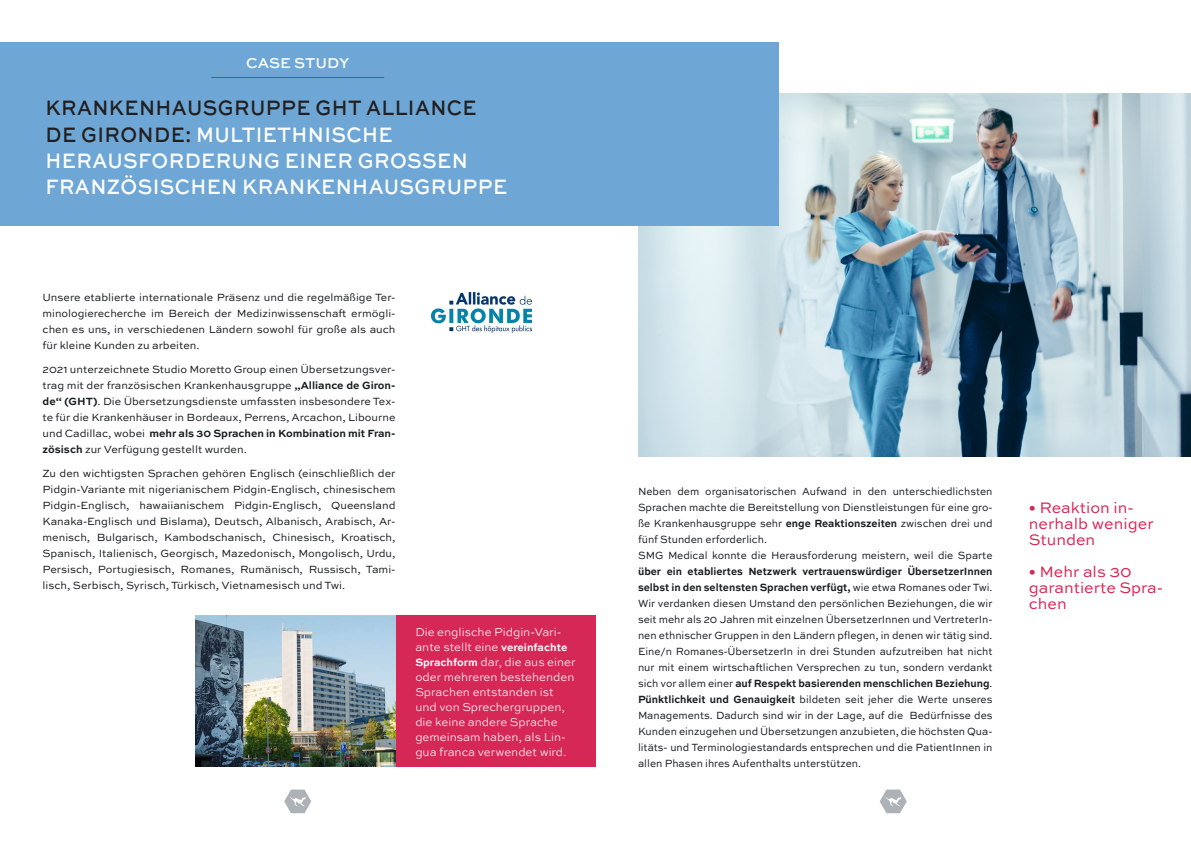
<style>
.page{position:relative;width:1191px;height:842px;background:#fff}
.page>*{position:absolute;margin:0;border:0;box-sizing:border-box;transform-origin:0 0}
.t1{font:500 22px "Sweet Sans Pro";letter-spacing:.02em;color:#fff;scale:.9 1}
.t2{font:500 22px "Sweet Sans Pro";letter-spacing:.02em;color:#231f20;scale:.9 1}
.t3{font:16px/16px "Sweet Sans Pro";color:#d62856}
.t4{font:500 15px "Sweet Sans Pro";color:#fff}
.t5{font:300 12px/15px "Sweet Sans Pro";color:#fff}
.t6{font:11px/16px "Sweet Sans Pro";color:#181d20;text-align:justify;scale:.94 1}
.t7{font:11px/16px "Sweet Sans Pro";color:#181d20;text-align:justify}
.s1{color:#231f20}
.s2{font-weight:700}
.s3{font-weight:700;font-size:11px}
</style>
<div class="page">
<img style="left:638px;top:94px;width:553px;height:362px">
<svg style="left:284px;top:789px;width:27px;height:24px"></svg>
<div style="left:0;top:43px;width:778px;height:183px;background:#6ea7d5"></div>
<hr style="left:211px;top:77px;width:173px;height:1px;background:#d62856">
<div style="left:395px;top:616px;width:200px;height:151px;background:#d62856"></div>
<img style="left:432px;top:292px;width:99px;height:40px">
<svg style="left:880px;top:789px;width:26px;height:24px"></svg>
<img style="left:196px;top:616px;width:199px;height:151px">
<p class="t4" style="left:246px;top:52px;width:105px">CASE STUDY</p>
<p class="t2" style="left:46px;top:92px;width:480px">KRANKENHAUSGRUPPE GHT ALLIANCE</p>
<p class="t1" style="left:46px;top:118px;width:387px"><span class="s1">DE GIRONDE:</span> MULTIETHNISCHE</p>
<p class="t1" style="left:46px;top:145px;width:471px">HERAUSFORDERUNG EINER GROSSEN</p>
<p class="t1" style="left:46px;top:171px;width:514px">FRANZÖSISCHEN KRANKENHAUSGRUPPE</p>
<p class="t7" style="left:43px;top:289px;width:354px">Unsere etablierte internationale Präsenz und die regelmäßige Ter&shy;minologierecherche im Bereich der Medizinwissenschaft ermögli&shy;chen es uns, in verschiedenen Ländern sowohl für große als auch für kleine Kunden zu arbeiten.</p>
<p class="t7" style="left:43px;top:361px;width:354px">2021 unterzeichnete Studio Moretto Group einen Übersetzungsver&shy;trag mit der französischen Krankenhausgruppe <span class="s2">„Alliance de Giron&shy;de“ (GHT)</span>. Die Übersetzungsdienste umfassten insbesondere Tex&shy;te für die Krankenhäuser in Bordeaux, Perrens, Arcachon, Libourne und Cadillac, wobei <span class="s2">mehr als 30 Sprachen in Kombination mit Fran&shy;zösisch</span> zur Verfügung gestellt wurden.</p>
<p class="t7" style="left:43px;top:465px;width:354px">Zu den wichtigsten Sprachen gehören Englisch (einschließlich der Pidgin-Variante mit nigerianischem Pidgin-Englisch, chinesischem Pidgin-Englisch, hawaiianischem Pidgin-Englisch, Queensland Kanaka-Englisch und Bislama), Deutsch, Albanisch, Arabisch, Ar&shy;menisch, Bulgarisch, Kambodschanisch, Chinesisch, Kroatisch, Spanisch, Italienisch, Georgisch, Mazedonisch, Mongolisch, Urdu, Persisch, Portugiesisch, Romanes, Rumänisch, Russisch, Tami&shy;lisch, Serbisch, Syrisch, Türkisch, Vietnamesisch und Twi.</p>
<p class="t5" style="left:415px;top:624px;width:162px">Die englische Pidgin-Vari&shy;ante stellt eine <span class="s3">vereinfachte<br>Sprachform</span> dar, die aus einer oder mehreren bestehenden<br>Sprachen entstanden ist und von Sprechergruppen, die keine andere Sprache gemeinsam haben, als Lin&shy;gua franca verwendet wird.</p>
<p class="t6" style="left:638px;top:483px;width:378px">Neben dem organisatorischen Aufwand in den unterschiedlichsten Sprachen machte die Bereitstellung von Dienstleistungen für eine gro&shy;ße Krankenhausgruppe sehr <span class="s2">enge Reaktionszeiten</span> zwischen drei und fünf Stunden erforderlich.</p>
<p class="t6" style="left:638px;top:547px;width:378px">SMG Medical konnte die Herausforderung meistern, weil die Sparte <span class="s2">über ein etabliertes Netzwerk vertrauenswürdiger ÜbersetzerInnen selbst in den seltensten Sprachen verfügt,</span> wie etwa Romanes oder Twi.<br>Wir verdanken diesen Umstand den persönlichen Beziehungen, die wir seit mehr als 20 Jahren mit einzelnen ÜbersetzerInnen und VertreterIn&shy;nen ethnischer Gruppen in den Ländern pflegen, in denen wir tätig sind.<br>Eine/n Romanes-ÜbersetzerIn in drei Stunden aufzutreiben hat nicht nur mit einem wirtschaftlichen Versprechen zu tun, sondern verdankt sich vor allem einer <span class="s2">auf Respekt basierenden menschlichen Beziehung</span>.</p>
<p class="t6" style="left:638px;top:691px;width:378px"><span class="s2">Pünktlichkeit und Genauigkeit</span> bildeten seit jeher die Werte unseres Managements. Dadurch sind wir in der Lage, auf die Bedürfnisse des Kunden einzugehen und Übersetzungen anzubieten, die höchsten Qua&shy;litäts- und Terminologiestandards entsprechen und die PatientInnen in allen Phasen ihres Aufenthalts unterstützen.</p>
<p class="t3" style="left:1029px;top:499px;width:126px">• Reaktion in&shy;nerhalb weniger<br>Stunden</p>
<p class="t3" style="left:1029px;top:563px;width:136px">• Mehr als 30 garantierte Spra&shy;chen</p>
</div>
